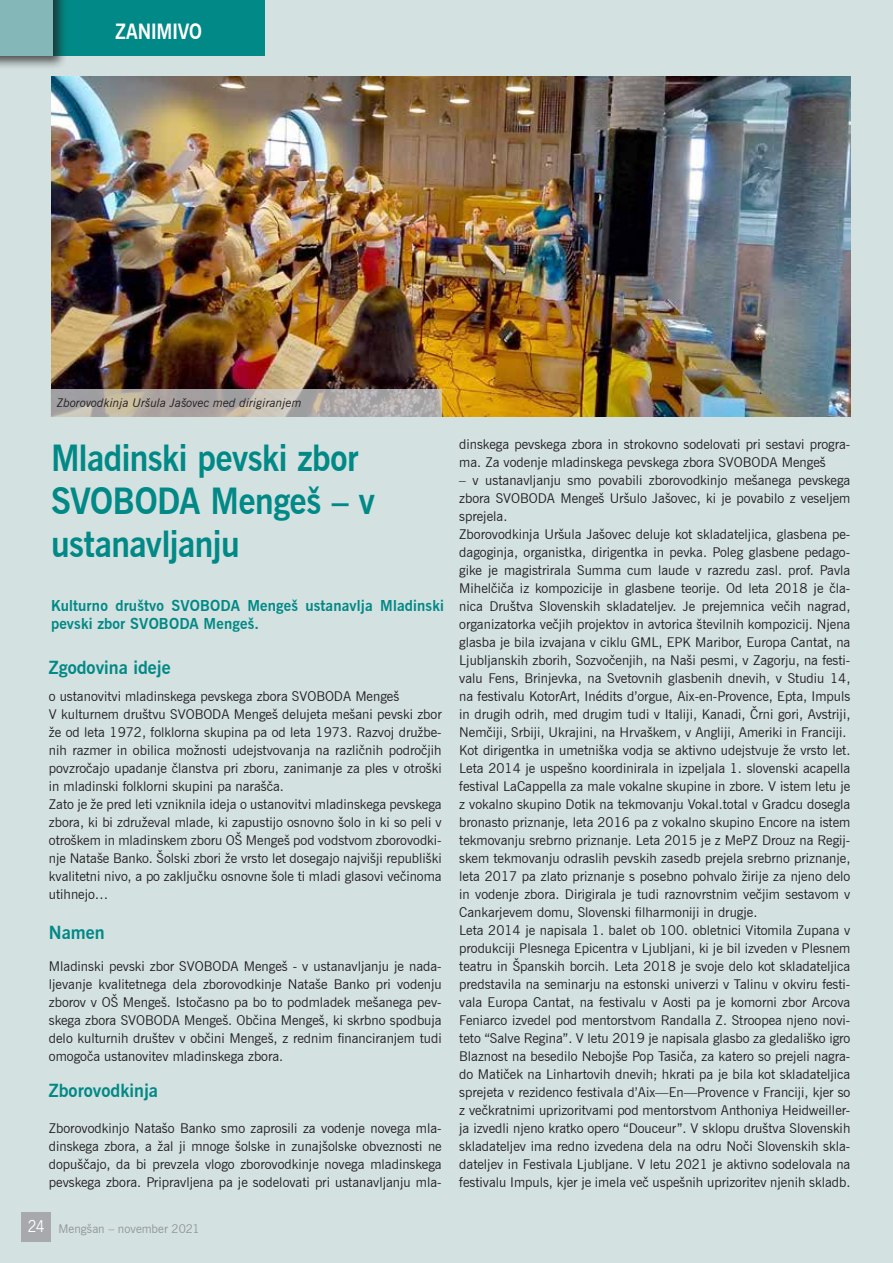
<style>
.page{position:relative;width:893px;height:1263px;background:#d4e1e1}
.page>*{position:absolute;margin:0;border:0;box-sizing:border-box;transform-origin:0 0}
.t1{font:700 36px/43.2px "News Gothic BT";letter-spacing:-.015em;color:#008986;scale:.94 1}
.t2{font:700 21px "News Gothic BT";letter-spacing:-.025em;color:#fff;scale:.9 1}
.t3{font:700 18px "News Gothic BT";color:#008986}
.t4{font:700 15px/18px "News Gothic BT";letter-spacing:.01em;color:#008986}
.t5{font:13.5px/18px "News Gothic BT";color:#231f20}
.t6{font:italic 12px "News Gothic BT";color:#231f20}
.t7{font:12px "News Gothic BT";color:#939598}
.s1{font-size:16.5px;color:#fff}
</style>
<div class="page">
<img style="left:51px;top:77px;width:799px;height:340px">
<svg style="left:51px;top:389px;width:391px;height:28px;background:#b2aca8"></svg>
<div style="left:52px;top:0;width:213px;height:55px;background:#008986"></div>
<div style="left:0;top:0;width:67px;height:71px;background:#231f20;opacity:.75"></div>
<div style="left:0;top:0;width:52px;height:55px;background:#83b7b8"></div>
<div style="left:21px;top:1212px;width:30px;height:29px;background:#a7a9ac"></div>
<h2 class="t2" style="left:115px;top:19px;width:98px">ZANIMIVO</h2>
<p class="t6" style="left:57px;top:395px;width:246px">Zborovodkinja Uršula Jašovec med dirigiranjem</p>
<h1 class="t1" style="left:51px;top:436px;width:346px">Mladinski pevski zbor<br>SVOBODA Mengeš – v ustanavljanju</h1>
<p class="t4" style="left:51px;top:597px;width:394px">Kulturno društvo SVOBODA Mengeš ustanavlja Mladinski pevski zbor SVOBODA Mengeš.</p>
<h3 class="t3" style="left:49px;top:656px;width:123px">Zgodovina ideje</h3>
<p class="t5" style="left:49px;top:687px;width:394px">o ustanovitvi mladinskega pevskega zbora SVOBODA Mengeš<br>V kulturnem društvu SVOBODA Mengeš delujeta mešani pevski zbor že od leta 1972, folklorna skupina pa od leta 1973. Razvoj družbe&shy;nih razmer in obilica možnosti udejstvovanja na različnih področjih povzročajo upadanje članstva pri zboru, zanimanje za ples v otroški in mladinski folklorni skupini pa narašča.<br>Zato je že pred leti vzniknila ideja o ustanovitvi mladinskega pevskega zbora, ki bi združeval mlade, ki zapustijo osnovno šolo in ki so peli v otroškem in mladinskem zboru OŠ Mengeš pod vodstvom zborovodki&shy;nje Nataše Banko. Šolski zbori že vrsto let dosegajo najvišji republiški kvalitetni nivo, a po zaključku osnovne šole ti mladi glasovi večinoma utihnejo…</p>
<h3 class="t3" style="left:49px;top:922px;width:57px">Namen</h3>
<p class="t5" style="left:49px;top:957px;width:394px;text-align:justify">Mladinski pevski zbor SVOBODA Mengeš - v ustanavljanju je nada&shy;ljevanje kvalitetnega dela zborovodkinje Nataše Banko pri vodenju zborov v OŠ Mengeš. Istočasno pa bo to podmladek mešanega pev&shy;skega zbora SVOBODA Mengeš. Občina Mengeš, ki skrbno spodbuja delo kulturnih društev v občini Mengeš, z rednim financiranjem tudi omogoča ustanovitev mladinskega zbora.</p>
<h3 class="t3" style="left:49px;top:1080px;width:111px">Zborovodkinja</h3>
<p class="t5" style="left:49px;top:1119px;width:394px;text-align:justify">Zborovodkinjo Natašo Banko smo zaprosili za vodenje novega mla&shy;dinskega zbora, a žal ji mnoge šolske in zunajšolske obveznosti ne dopuščajo, da bi prevzela vlogo zborovodkinje novega mladinskega pevskega zbora. Pripravljena pa je sodelovati pri ustanavljanju mla-</p>
<p class="t7" style="left:28px;top:1221px;width:174px"><span class="s1">24</span> Mengšan – november 2021</p>
<p class="t5" style="left:459px;top:435px;width:393px">dinskega pevskega zbora in strokovno sodelovati pri sestavi progra&shy;ma. Za vodenje mladinskega pevskega zbora SVOBODA Mengeš</p>
<p class="t5" style="left:459px;top:471px;width:393px">– v ustanavljanju smo povabili zborovodkinjo mešanega pevskega zbora SVOBODA Mengeš Uršulo Jašovec, ki je povabilo z veseljem sprejela.<br>Zborovodkinja Uršula Jašovec deluje kot skladateljica, glasbena pe&shy;dagoginja, organistka, dirigentka in pevka. Poleg glasbene pedago&shy;gike je magistrirala Summa cum laude v razredu zasl. prof. Pavla Mihelčiča iz kompozicije in glasbene teorije. Od leta 2018 je čla&shy;nica Društva Slovenskih skladateljev. Je prejemnica večih nagrad, organizatorka večjih projektov in avtorica številnih kompozicij. Njena glasba je bila izvajana v ciklu GML, EPK Maribor, Europa Cantat, na Ljubljanskih zborih, Sozvočenjih, na Naši pesmi, v Zagorju, na festi&shy;valu Fens, Brinjevka, na Svetovnih glasbenih dnevih, v Studiu 14, na festivalu KotorArt, Inédits d’orgue, Aix-en-Provence, Epta, Impuls in drugih odrih, med drugim tudi v Italiji, Kanadi, Črni gori, Avstriji, Nemčiji, Srbiji, Ukrajini, na Hrvaškem, v Angliji, Ameriki in Franciji.<br>Kot dirigentka in umetniška vodja se aktivno udejstvuje že vrsto let.<br>Leta 2014 je uspešno koordinirala in izpeljala 1. slovenski acapella festival LaCappella za male vokalne skupine in zbore. V istem letu je z vokalno skupino Dotik na tekmovanju Vokal.total v Gradcu dosegla bronasto priznanje, leta 2016 pa z vokalno skupino Encore na istem tekmovanju srebrno priznanje. Leta 2015 je z MePZ Drouz na Regij&shy;skem tekmovanju odraslih pevskih zasedb prejela srebrno priznanje, leta 2017 pa zlato priznanje s posebno pohvalo žirije za njeno delo in vodenje zbora. Dirigirala je tudi raznovrstnim večjim sestavom v Cankarjevem domu, Slovenski filharmoniji in drugje.<br>Leta 2014 je napisala 1. balet ob 100. obletnici Vitomila Zupana v produkciji Plesnega Epicentra v Ljubljani, ki je bil izveden v Plesnem teatru in Španskih borcih. Leta 2018 je svoje delo kot skladateljica predstavila na seminarju na estonski univerzi v Talinu v okviru festi&shy;vala Europa Cantat, na festivalu v Aosti pa je komorni zbor Arcova Feniarco izvedel pod mentorstvom Randalla Z. Stroopea njeno novi&shy;teto “Salve Regina”. V letu 2019 je napisala glasbo za gledališko igro Blaznost na besedilo Nebojše Pop Tasiča, za katero so prejeli nagra&shy;do Matiček na Linhartovih dnevih; hkrati pa je bila kot skladateljica sprejeta v rezidenco festivala d’Aix—En—Provence v Franciji, kjer so z večkratnimi uprizoritvami pod mentorstvom Anthoniya Heidweiller&shy;ja izvedli njeno kratko opero “Douceur”. V sklopu društva Slovenskih skladateljev ima redno izvedena dela na odru Noči Slovenskih skla&shy;dateljev in Festivala Ljubljane. V letu 2021 je aktivno sodelovala na festivalu Impuls, kjer je imela več uspešnih uprizoritev njenih skladb.</p>
</div>
